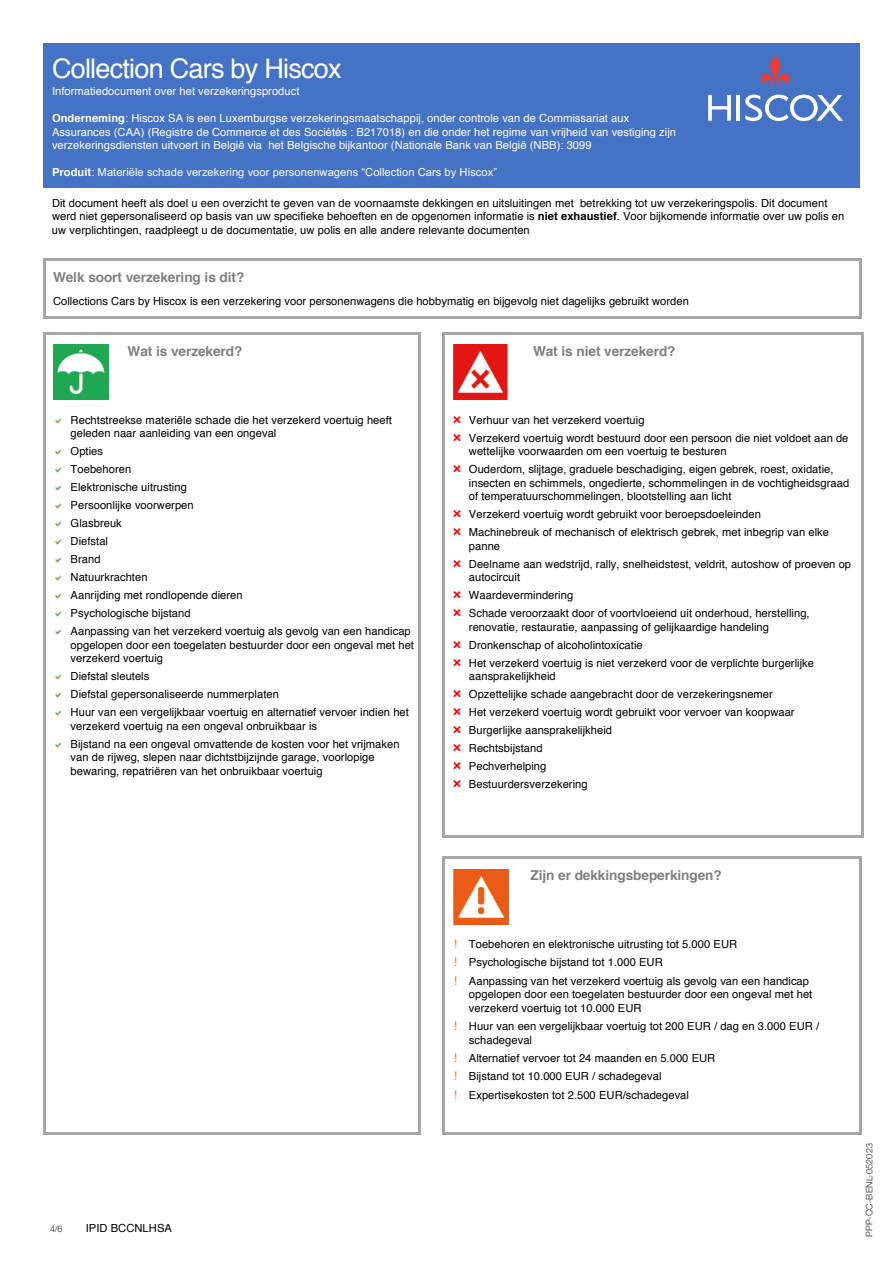
<style>
.page{position:relative;width:893px;height:1263px;background:#fff}
.page>*{position:absolute;margin:0;border:0;box-sizing:border-box;transform-origin:0 0}
.t1{font:27px "Helvetica";letter-spacing:-.03em;color:#fff}
.t2{font:700 13.65px "Helvetica";letter-spacing:-.01em;color:#808080}
.t3{font:11.1px/18px "Helvetica";letter-spacing:.005em;color:#000}
.t4{font:11.1px/13.5px "Helvetica";letter-spacing:.005em;color:#fff}
.t5{font:11.1px "Arial";letter-spacing:.005em;color:#fff}
.t6{font:300 9px "Helvetica Neue LT Std";letter-spacing:.015em;color:#231f20}
.t7{font:300 9px "Helvetica Neue";color:#231f20}
.s1{font-weight:700}
.s2{font-family:"Helvetica";font-weight:700}
.s3{font-family:"Helvetica"}
.s4{font-family:"Arial"}
.s5{font-family:"Arial";font-size:11.85px;color:#ed7d31}
</style>
<div class="page">
<div style="left:43px;top:43px;width:649px;height:144px;background:#4472c4"></div>
<div style="left:692px;top:43px;width:167px;height:144px;background:#4472c4"></div>
<svg style="left:43px;top:258px;width:3px;height:11px"></svg>
<hr style="left:46px;top:258px;width:813px;height:2px;background:#a6a6a6">
<svg style="left:859px;top:258px;width:3px;height:11px"></svg>
<hr style="left:43px;top:269px;width:3px;height:47px;background:#a6a6a6">
<hr style="left:46px;top:316px;width:813px;height:2px;background:#a6a6a6">
<hr style="left:859px;top:269px;width:3px;height:47px;background:#a6a6a6">
<svg style="left:43px;top:332px;width:3px;height:11px"></svg>
<hr style="left:46px;top:332px;width:73px;height:2px;background:#a6a6a6">
<hr style="left:121px;top:332px;width:297px;height:2px;background:#a6a6a6">
<svg style="left:418px;top:332px;width:2px;height:11px"></svg>
<svg style="left:443px;top:332px;width:2px;height:11px"></svg>
<hr style="left:445px;top:332px;width:79px;height:2px;background:#a6a6a6">
<hr style="left:526px;top:332px;width:335px;height:2px;background:#a6a6a6">
<svg style="left:861px;top:332px;width:2px;height:11px"></svg>
<hr style="left:43px;top:343px;width:3px;height:61px;background:#a6a6a6">
<hr style="left:418px;top:343px;width:2px;height:61px;background:#a6a6a6">
<hr style="left:443px;top:343px;width:2px;height:61px;background:#a6a6a6">
<hr style="left:861px;top:343px;width:2px;height:61px;background:#a6a6a6">
<svg style="left:43px;top:404px;width:3px;height:9px"></svg>
<svg style="left:418px;top:404px;width:2px;height:9px"></svg>
<svg style="left:443px;top:404px;width:2px;height:9px"></svg>
<svg style="left:861px;top:404px;width:2px;height:9px"></svg>
<hr style="left:43px;top:413px;width:3px;height:422px;background:#a6a6a6">
<hr style="left:418px;top:413px;width:2px;height:422px;background:#a6a6a6">
<hr style="left:443px;top:413px;width:2px;height:422px;background:#a6a6a6">
<hr style="left:861px;top:413px;width:2px;height:422px;background:#a6a6a6">
<svg style="left:443px;top:835px;width:11px;height:3px"></svg>
<hr style="left:454px;top:835px;width:407px;height:3px;background:#a6a6a6">
<svg style="left:43px;top:835px;width:3px;height:32px"></svg>
<svg style="left:418px;top:835px;width:2px;height:32px"></svg>
<svg style="left:443px;top:857px;width:11px;height:10px"></svg>
<hr style="left:454px;top:857px;width:68px;height:2px;background:#a6a6a6">
<hr style="left:524px;top:857px;width:335px;height:2px;background:#a6a6a6">
<svg style="left:859px;top:857px;width:3px;height:10px"></svg>
<hr style="left:43px;top:867px;width:3px;height:61px;background:#a6a6a6">
<hr style="left:418px;top:867px;width:2px;height:61px;background:#a6a6a6">
<hr style="left:443px;top:867px;width:2px;height:61px;background:#a6a6a6">
<hr style="left:859px;top:867px;width:3px;height:61px;background:#a6a6a6">
<svg style="left:43px;top:928px;width:3px;height:9px"></svg>
<svg style="left:418px;top:928px;width:2px;height:9px"></svg>
<svg style="left:443px;top:928px;width:2px;height:9px"></svg>
<svg style="left:859px;top:928px;width:3px;height:9px"></svg>
<hr style="left:43px;top:937px;width:3px;height:195px;background:#a6a6a6">
<hr style="left:46px;top:1132px;width:372px;height:2px;background:#a6a6a6">
<hr style="left:418px;top:937px;width:2px;height:195px;background:#a6a6a6">
<hr style="left:443px;top:937px;width:2px;height:195px;background:#a6a6a6">
<hr style="left:445px;top:1132px;width:414px;height:2px;background:#a6a6a6">
<hr style="left:859px;top:937px;width:3px;height:195px;background:#a6a6a6">
<svg style="left:761px;top:55px;width:29px;height:32px"></svg>
<hr style="left:737px;top:95px;width:3px;height:26px;background:#fff">
<svg style="left:708px;top:95px;width:23px;height:26px"></svg>
<svg style="left:745px;top:95px;width:98px;height:26px"></svg>
<img style="left:54px;top:345px;width:55px;height:55px">
<img style="left:453px;top:344px;width:55px;height:55px">
<img style="left:453px;top:869px;width:55px;height:55px">
<h1 class="t1" style="left:52px;top:57px;width:291px">Collection Cars by Hiscox</h1>
<p class="t4" style="left:52px;top:85px;width:249px">Informatiedocument over het verzekeringsproduct</p>
<p class="t4" style="left:52px;top:112px;width:626px"><span class="s1">Onderneming</span>: Hiscox SA is een Luxemburgse verzekeringsmaatschappij, onder controle van de Commissariat aux<br>Assurances (CAA) (Registre de Commerce et des Sociétés : B217018) en die onder het regime van vrijheid van vestiging zijn verzekeringsdiensten uitvoert in België via het Belgische bijkantoor (Nationale Bank van België (NBB): 3099</p>
<p class="t5" style="left:52px;top:166px;width:447px"><span class="s2">Produit</span><span class="s3">:</span> Materiële schade verzekering voor personenwagens “Collection Cars by Hiscox”</p>
<p class="t3" style="left:52px;top:197px;width:794px;line-height:13.5px">Dit document heeft als doel u een overzicht te geven van de voornaamste dekkingen en uitsluitingen met betrekking tot uw verzekeringspolis. Dit document werd niet gepersonaliseerd op basis van uw specifieke behoeften en de opgenomen informatie is <span class="s1">niet exhaustief</span>. Voor bijkomende informatie over uw polis en uw verplichtingen, raadpleegt u de documentatie, uw polis en alle andere relevante documenten</p>
<p class="t2" style="left:53px;top:272px;width:193px">Welk soort verzekering is dit?</p>
<p class="t3" style="left:53px;top:293px;width:637px">Collections Cars by Hiscox is een verzekering voor personenwagens die hobbymatig en bijgevolg niet dagelijks gebruikt worden</p>
<p class="t2" style="left:128px;top:345px;width:116px">Wat is verzekerd?</p>
<p class="t2" style="left:533px;top:345px;width:144px">Wat is niet verzekerd?</p>
<p class="t3" style="left:71px;top:414px;width:323px;line-height:13.4px">Rechtstreekse materiële schade die het verzekerd voertuig heeft geleden naar aanleiding van een ongeval</p>
<p class="t3" style="left:71px;top:443px;width:342px">Opties<br>Toebehoren<br>Elektronische uitrusting<br>Persoonlijke voorwerpen<br>Glasbreuk<br>Diefstal<br>Brand<br>Natuurkrachten<br>Aanrijd<span class="s4">ing</span> met rondlopende dieren<br>Psychologische bijstand<br>Aanpassing van het verzekerd voertuig als gevolg van een handicap</p>
<p class="t3" style="left:71px;top:639px;width:345px;line-height:13.4px">opgelopen door een toegelaten bestuurder door een ongeval met het verzekerd voertuig</p>
<p class="t3" style="left:71px;top:668px;width:340px">Diefstal sleutels<br>Diefstal gepersonaliseerde nummerplaten<br>Huur van een vergelijkbaar voertuig en alternatief vervoer indien het</p>
<p class="t3" style="left:71px;top:717px;width:330px">verzekerd voertuig na een ongeval onbruikbaar is<br>Bijstand na een ongeval omvattende de kosten voor het vrijmaken</p>
<p class="t3" style="left:71px;top:752px;width:306px;line-height:13.4px">van de rijweg, slepen naar dichtstbijzijnde garage, voorlopige bewaring, repatriëren van het onbruikbaar voertuig</p>
<p class="t3" style="left:469px;top:412px;width:381px">Verhuur van het verzekerd voertuig<br>Verzekerd voertuig wordt bestuurd door een persoon die niet voldoet aan de</p>
<p class="t3" style="left:469px;top:443px;width:366px">wettelijke voorwaarden om een voertuig te besturen<br>Ouderdom, slijtage, graduele beschadiging, eigen gebrek, roest, oxidatie,</p>
<p class="t3" style="left:469px;top:477px;width:382px;line-height:13.4px">insecten en schimmels, ongedierte, schommelingen in de vochtigheidsgraad of temperatuurschommelingen, blootstelling aan licht</p>
<p class="t3" style="left:469px;top:506px;width:362px">Verzekerd voertuig wordt gebruikt voor beroepsdoeleinden<br>Machinebreuk of mechanisch of elektrisch gebrek, met inbegrip van elke</p>
<p class="t3" style="left:469px;top:537px;width:384px">panne<br>Deelname aan wedstrijd, rally, snelheidstest, veldrit, autoshow of proeven op</p>
<p class="t3" style="left:469px;top:569px;width:342px">autocircuit<br>Waardevermindering<br>Schade veroorzaakt door of voortvloeiend uit onderhoud, herstelling,</p>
<p class="t3" style="left:469px;top:618px;width:347px">renovatie, restauratie, aanpassing of gelijkaardige handeling<br>Dronkenschap of alcoholintoxicatie<br>Het verzekerd voertuig is niet verzekerd voor de verplichte burgerlijke</p>
<p class="t3" style="left:469px;top:668px;width:327px">aansprakelijkheid<br>Opzettelijke schade aangebracht door de verzekeringsnemer<br>Het verzekerd voertuig wordt gebruikt voor vervoer van koopwaar Burgerlijke aansprakelijkheid<br>Rechtsbijstand<br>Pechverhelping<br>Bestuurdersverzekering</p>
<p class="t7" style="left:50px;top:1224px;width:14px">4/6</p>
<p class="t3" style="left:86px;top:1220px;width:88px">IPID BCCNLHSA</p>
<p class="t2" style="left:530px;top:870px;width:193px">Zijn er dekkingsbeperkingen?</p>
<p class="t3" style="left:454px;top:936px;width:356px"><span class="s5">!</span> Toebehoren en elektronische uitrusting tot 5.000 EUR<br><span class="s5">!</span> Psychologische bijstand tot 1.000 EUR<br><span class="s5">!</span> Aanpassing van het verzekerd voertuig als gevolg van een handicap</p>
<p class="t3" style="left:469px;top:988px;width:345px;line-height:13.4px">opgelopen door een toegelaten bestuurder door een ongeval met het verzekerd voertuig tot 10.000 EUR</p>
<p class="t3" style="left:469px;top:1020px;width:352px;line-height:13.6px;text-indent:-15px"><span class="s5">!</span> Huur van een vergelijkbaar voertuig tot 200 EUR / dag en 3.000 EUR / schadegeval</p>
<p class="t3" style="left:454px;top:1050px;width:263px"><span class="s5">!</span> Alternatief vervoer tot 24 maanden en 5.000 EUR <span class="s5">!</span> Bijstand tot 10.000 EUR / schadegeval<br><span class="s5">!</span> Expertisekosten tot 2.500 EUR/schadegeval</p>
<p class="t6" style="left:864px;top:1237px;width:95px;rotate:-90deg">PPP-CC-BENL-052023</p>
</div>
